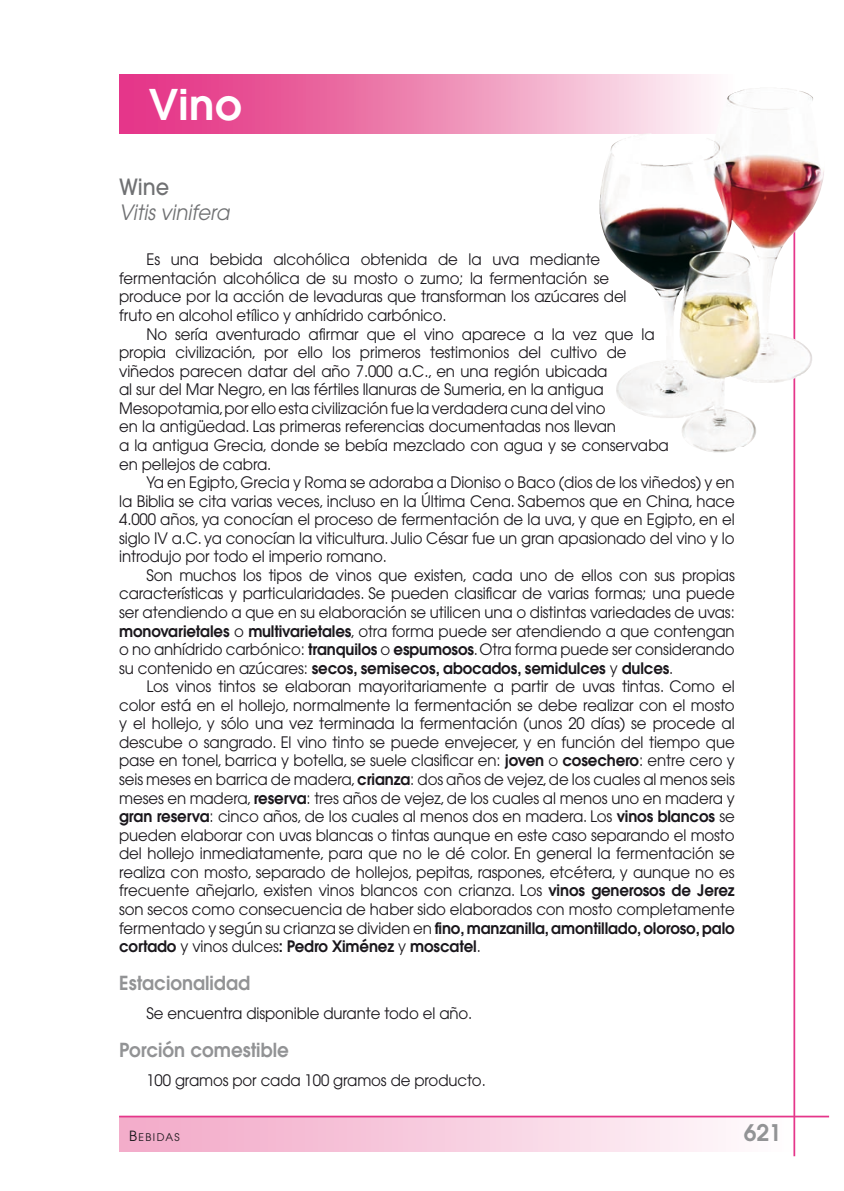
<style>
.page{position:relative;width:844px;height:1191px;background:#fff}
.page>*{position:absolute;margin:0;border:0;box-sizing:border-box;transform-origin:0 0}
.t1{font:600 42px "Avant Garde";color:#fff}
.t2{font:600 22.75px "Avant Garde";color:#929395}
.t3{font:500 22.22px "Avant Garde";color:#707173;scale:.94 1}
.t4{font:italic 21px "Avant Garde";color:#707173;scale:.94 1}
.t5{font:600 19.25px "Avant Garde";color:#929395;scale:.95 1}
.t6{font:15.75px/18.6px "Avant Garde";letter-spacing:-.01em;color:#1a171c;text-align:justify;scale:.95 1}
.t7{font:10.5px "Avant Garde";letter-spacing:.135em;color:#1a171c}
.s1{font-weight:600}
.s2{font-size:14px}
</style>
<div class="page">
<div style="left:119px;top:74px;width:615px;height:60px;background:linear-gradient(to right,#e2257a,#fdf7f7)"></div>
<div style="left:119px;top:1116px;width:675px;height:35px;background:linear-gradient(to right,#f2a7c6,#fffcfd)"></div>
<hr style="left:119px;top:1115px;width:709px;height:2px;background:#e5368a">
<hr style="left:793px;top:179px;width:2px;height:977px;background:#e5368a">
<img style="left:599px;top:88px;width:160px;height:364px">
<h1 class="t1" style="left:149px;top:77px;width:94px">Vino</h1>
<h3 class="t3" style="left:119px;top:173px;width:55px">Wine</h3>
<h3 class="t4" style="left:119px;top:200px;width:119px">Vitis vinifera</h3>
<p class="t6" style="left:119px;top:250px;width:535px;text-align:left;text-indent:27px">Es una bebida alcohólica obtenida de la uva mediante fermentación alcohólica de su mosto o zumo; la fermentación se produce por la acción de levaduras que transforman los azúcares del fruto en alcohol etílico y anhídrido carbónico.</p>
<p class="t6" style="left:119px;top:324px;width:580px;text-align:left;text-indent:27px">No sería aventurado afirmar que el vino aparece a la vez que la propia civilización, por ello los primeros testimonios del cultivo de viñedos parecen datar del año 7.000 a.C., en una región ubicada<br>al sur del Mar Negro, en las fértiles llanuras de Sumeria, en la antigua Mesopotamia,por ello esta civilización fue la verdadera cuna del vino<br>en la antigüedad. Las primeras referencias documentadas nos llevan<br>a la antigua Grecia, donde se bebía mezclado con agua y se conservaba en pellejos de cabra.</p>
<p class="t6" style="left:119px;top:473px;width:649px;text-indent:27px">Ya en Egipto, Grecia y Roma se adoraba a Dioniso o Baco (dios de los viñedos) y en la Biblia se cita varias veces, incluso en la Última Cena. Sabemos que en China, hace 4.000 años, ya conocían el proceso de fermentación de la uva, y que en Egipto, en el siglo IV a.C. ya conocían la viticultura. Julio César fue un gran apasionado del vino y lo introdujo por todo el imperio romano.</p>
<p class="t6" style="left:119px;top:566px;width:649px;text-indent:27px">Son muchos los tipos de vinos que existen, cada uno de ellos con sus propias características y particularidades. Se pueden clasificar de varias formas; una puede ser atendiendo a que en su elaboración se utilicen una o distintas variedades de uvas: <span class="s1">monovarietales</span> o <span class="s1">multivarietales</span>, otra forma puede ser atendiendo a que contengan o no anhídrido carbónico: <span class="s1">tranquilos</span> o <span class="s1">espumosos</span>. Otra forma puede ser considerando su contenido en azúcares: <span class="s1">secos, semisecos, abocados, semidulces</span> y <span class="s1">dulces</span>.</p>
<p class="t6" style="left:119px;top:677px;width:649px;text-indent:27px">Los vinos tintos se elaboran mayoritariamente a partir de uvas tintas. Como el color está en el hollejo, normalmente la fermentación se debe realizar con el mosto y el hollejo, y sólo una vez terminada la fermentación (unos 20 días) se procede al descube o sangrado. El vino tinto se puede envejecer, y en función del tiempo que pase en tonel, barrica y botella, se suele clasificar en: <span class="s1">joven</span> o <span class="s1">cosechero</span>: entre cero y seis meses en barrica de madera, <span class="s1">crianza</span>: dos años de vejez, de los cuales al menos seis meses en madera, <span class="s1">reserva</span>: tres años de vejez, de los cuales al menos uno en madera y <span class="s1">gran reserva</span>: cinco años, de los cuales al menos dos en madera. Los <span class="s1">vinos blancos</span> se pueden elaborar con uvas blancas o tintas aunque en este caso separando el mosto del hollejo inmediatamente, para que no le dé color. En general la fermentación se realiza con mosto, separado de hollejos, pepitas, raspones, etcétera, y aunque no es frecuente añejarlo, existen vinos blancos con crianza. Los <span class="s1">vinos generosos de Jerez </span>son secos como consecuencia de haber sido elaborados con mosto completamente fermentado y según su crianza se dividen en <span class="s1">fino, manzanilla, amontillado, oloroso, palo cortado</span> y vinos dulces<span class="s1">: Pedro Ximénez</span> y <span class="s1">moscatel</span>.</p>
<p class="t5" style="left:119px;top:970px;width:139px">Estacionalidad</p>
<p class="t6" style="left:146px;top:1003px;width:344px">Se encuentra disponible durante todo el año.</p>
<p class="t5" style="left:119px;top:1037px;width:180px">Porción comestible</p>
<p class="t6" style="left:146px;top:1070px;width:358px">100 gramos por cada 100 gramos de producto.</p>
<p class="t7" style="left:129px;top:1131px;width:52px"><span class="s2">B</span>EBIDAS</p>
<h2 class="t2" style="left:743px;top:1118px;width:40px">621</h2>
</div>
